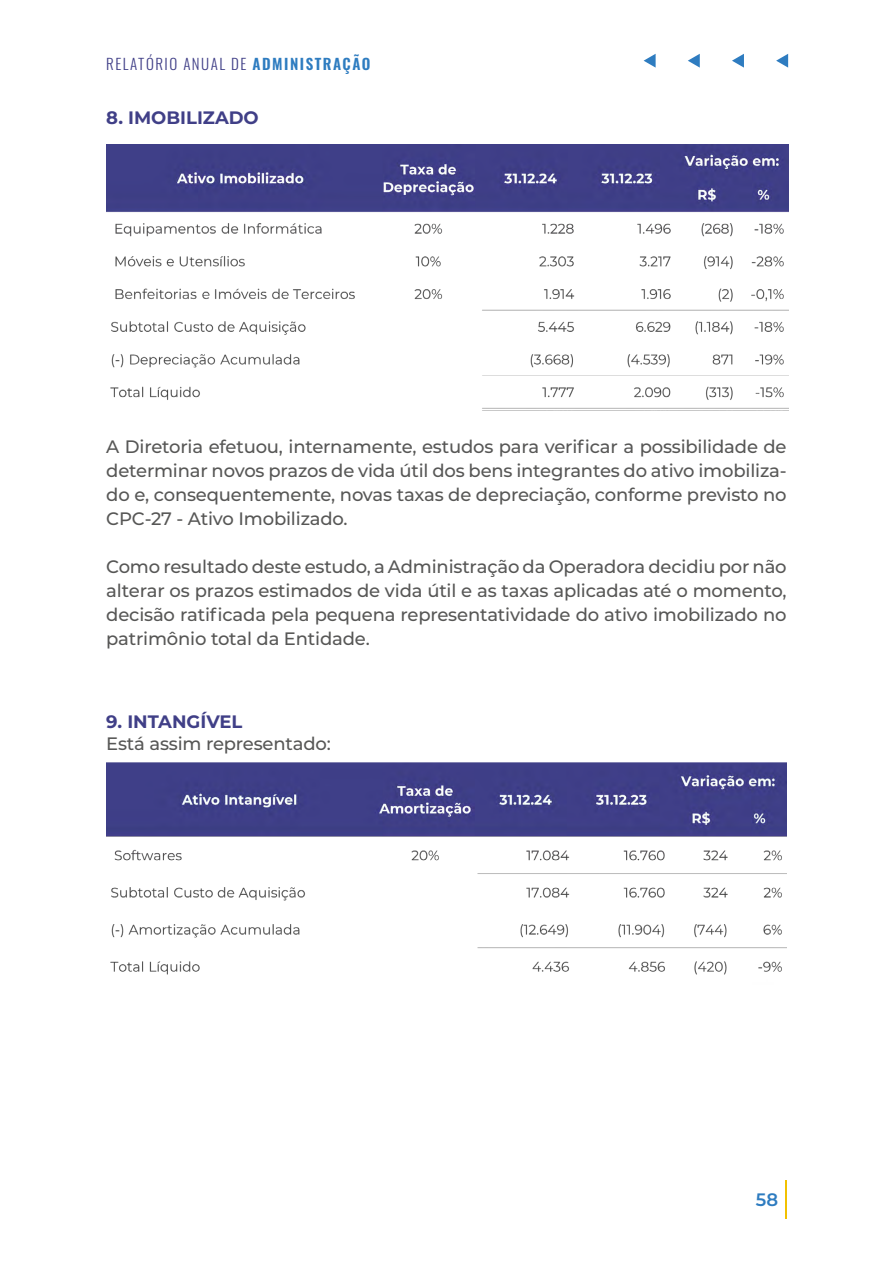
<style>
.page{position:relative;width:893px;height:1263px;background:#fff}
.page>*{position:absolute;margin:0;border:0;box-sizing:border-box;transform-origin:0 0}
.t1{font:500 18px/24px "Montserrat";letter-spacing:-.01em;color:#575756;text-align:justify}
.t2{font:700 18px "Montserrat";color:#403f87}
.t3{font:600 18px "Montserrat";color:#2e7cc0}
.t4{font:300 15px "Oswald";letter-spacing:.1em;color:#403f87}
.s1{font-weight:600;color:#2e7cc0}
</style>
<div class="page">
<svg style="left:644px;top:54px;width:12px;height:14px"></svg>
<svg style="left:688px;top:54px;width:12px;height:14px"></svg>
<svg style="left:732px;top:54px;width:12px;height:14px"></svg>
<svg style="left:776px;top:54px;width:12px;height:14px"></svg>
<hr style="left:785px;top:1180px;width:2px;height:39px;background:#f2c100">
<img style="left:106px;top:145px;width:682px;height:264px">
<img style="left:106px;top:762px;width:681px;height:213px">
<p class="t4" style="left:106px;top:50px;width:266px">RELATÓRIO ANUAL DE <span class="s1">ADMINISTRAÇÃO</span></p>
<p class="t2" style="left:106px;top:104px;width:154px">8. IMOBILIZADO</p>
<p class="t1" style="left:106px;top:433px;width:682px">A Diretoria efetuou, internamente, estudos para verificar a possibilidade de determinar novos prazos de vida útil dos bens integrantes do ativo imobiliza&shy;do e, consequentemente, novas taxas de depreciação, conforme previsto no CPC-27 - Ativo Imobilizado.</p>
<p class="t1" style="left:106px;top:553px;width:682px">Como resultado deste estudo, a Administração da Operadora decidiu por não alterar os prazos estimados de vida útil e as taxas aplicadas até o momento, decisão ratificada pela pequena representatividade do ativo imobilizado no patrimônio total da Entidade.</p>
<p class="t2" style="left:106px;top:708px;width:138px">9. INTANGÍVEL</p>
<p class="t1" style="left:106px;top:731px;width:226px">Está assim representado:</p>
<p class="t3" style="left:756px;top:1187px;width:24px">58</p>
</div>
